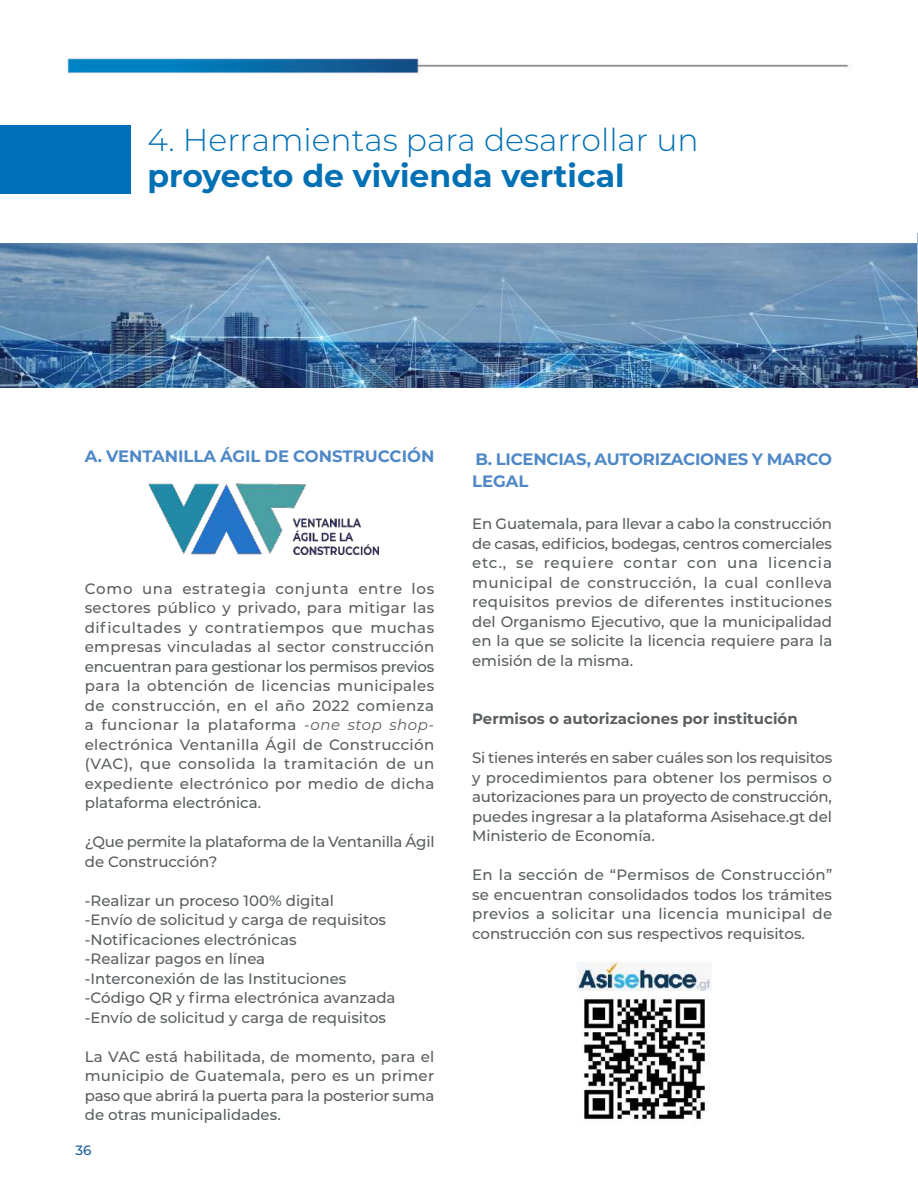
<style>
.page{position:relative;width:918px;height:1188px;background:#fff}
.page>*{position:absolute;margin:0;border:0;box-sizing:border-box;transform-origin:0 0}
.t1{font:300 31.5px "Montserrat";color:#0070b5}
.t2{font:700 31.5px "Montserrat";color:#0070b5}
.t3{font:700 16.5px/22.5px "Montserrat";letter-spacing:-.015em;color:#4f88c7}
.t4{font:500 15px/19.5px "Montserrat";color:#5a5f61;text-align:justify}
.t5{font:700 15px "Montserrat";color:#5a5f61}
.t6{font:500 13.5px "Montserrat";color:#175d9e}
.s1{font-weight:400;font-style:italic}
</style>
<div class="page">
<img style="left:0;top:58px;width:918px;height:933px">
<div style="left:0;top:125px;width:130px;height:69px;background:#006fb9"></div>
<img style="left:0;top:244px;width:918px;height:143px">
<img style="left:147px;top:483px;width:237px;height:75px">
<img style="left:577px;top:961px;width:135px;height:30px">
<img style="left:917px;top:234px;width:1px;height:144px">
<img style="left:582px;top:998px;width:126px;height:124px">
<h1 class="t1" style="left:147px;top:118px;width:553px">4. Herramientas para desarrollar un</h1>
<h1 class="t2" style="left:147px;top:153px;width:479px">proyecto de vivienda vertical</h1>
<p class="t3" style="left:85px;top:444px;width:351px">A. VENTANILLA ÁGIL DE CONSTRUCCIÓN</p>
<p class="t4" style="left:85px;top:578px;width:351px">Como una estrategia conjunta entre los sectores público y privado, para mitigar las dificultades y contratiempos que muchas empresas vinculadas al sector construcción encuentran para gestionar los permisos previos para la obtención de licencias municipales de construcción, en el año 2022 comienza a funcionar la plataforma <span class="s1">-one stop shop&shy;</span>electrónica Ventanilla Ágil de Construcción (VAC), que consolida la tramitación de un expediente electrónico por medio de dicha plataforma electrónica.</p>
<p class="t4" style="left:85px;top:832px;width:351px">¿Que permite la plataforma de la Ventanilla Ágil de Construcción?</p>
<p class="t4" style="left:85px;top:890px;width:312px;text-align:left">-Realizar un proceso 100% digital<br>-Envío de solicitud y carga de requisitos -Notificaciones electrónicas<br>-Realizar pagos en línea<br>-Interconexión de las Instituciones -Código QR y firma electrónica avanzada -Envío de solicitud y carga de requisitos</p>
<p class="t4" style="left:85px;top:1046px;width:351px">La VAC está habilitada, de momento, para el municipio de Guatemala, pero es un primer paso que abrirá la puerta para la posterior suma de otras municipalidades.</p>
<p class="t6" style="left:76px;top:1141px;width:18px">36</p>
<p class="t3" style="left:472px;top:447px;width:361px">B. LICENCIAS, AUTORIZACIONES Y MARCO<br>LEGAL</p>
<p class="t4" style="left:472px;top:514px;width:362px">En Guatemala, para llevar a cabo la construcción de casas, edificios, bodegas, centros comerciales etc., se requiere contar con una licencia municipal de construcción, la cual conlleva requisitos previos de diferentes instituciones del Organismo Ejecutivo, que la municipalidad en la que se solicite la licencia requiere para la emisión de la misma.</p>
<p class="t5" style="left:472px;top:708px;width:327px">Permisos o autorizaciones por institución</p>
<p class="t4" style="left:472px;top:748px;width:362px">Si tienes interés en saber cuáles son los requisitos y procedimientos para obtener los permisos o autorizaciones para un proyecto de construcción, puedes ingresar a la plataforma Asisehace.gt del Ministerio de Economía.</p>
<p class="t4" style="left:472px;top:865px;width:362px">En la sección de “Permisos de Construcción” se encuentran consolidados todos los trámites previos a solicitar una licencia municipal de construcción con sus respectivos requisitos.</p>
</div>
